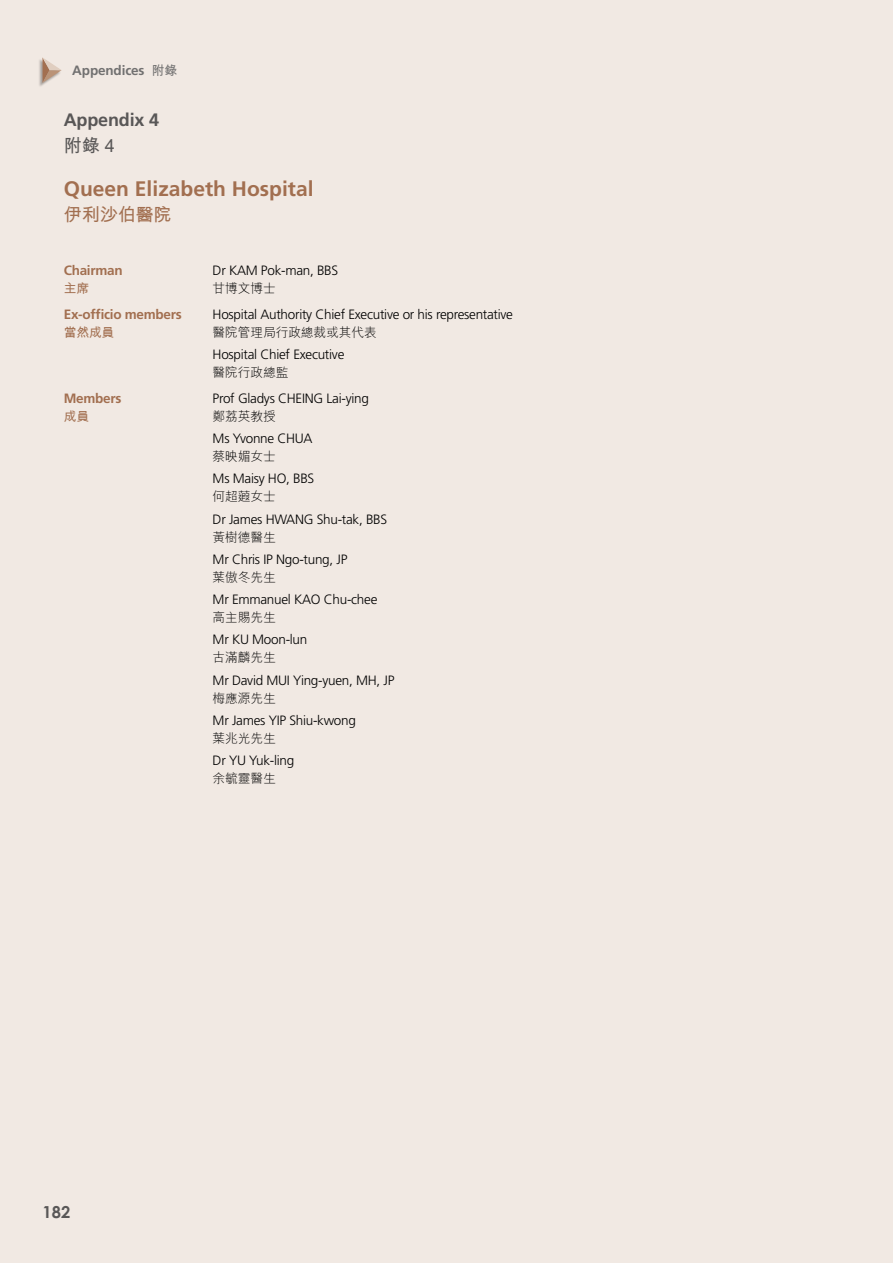
<style>
.page{position:relative;width:893px;height:1263px;background:#f1e9e3}
.page>*{position:absolute;margin:0;border:0;box-sizing:border-box;transform-origin:0 0}
.t1{font:700 21px "Frutiger";color:#a26f50}
.t2{font:700 18px/26.4px "Frutiger";letter-spacing:-.01em;color:#595757}
.t3{font:700 18px "M Hei HK";color:#a26f50}
.t4{font:700 16.5px "Century Gothic";color:#595757}
.t5{font:300 13.5px "Frutiger";letter-spacing:-.02em;color:#000}
.t6{font:700 13.5px "Frutiger";letter-spacing:-.02em;color:#a26f50}
.t7{font:700 13.5px "Frutiger";letter-spacing:-.01em;color:#727171}
.t8{font:300 12.75px "M Hei HK";letter-spacing:-.01em;color:#000}
.t9{font:700 12.75px "M Hei HK";letter-spacing:-.01em;color:#a26f50}
.s1{font-family:"M Hei HK";font-size:12.75px}
.s2{font-family:"M Hei HK"}
</style>
<div class="page">
<div style="left:38px;top:58px;width:23px;height:29px;background:#000;opacity:.3"></div>
<svg style="left:43px;top:58px;width:19px;height:25px"></svg>
<p class="t7" style="left:72px;top:62px;width:106px">Appendices <span class="s1">附錄</span></p>
<p class="t2" style="left:64px;top:106px;width:97px">Appendix 4<span class="s2">附錄 4</span></p>
<h3 class="t1" style="left:64px;top:177px;width:251px">Queen Elizabeth Hospital</h3>
<h3 class="t3" style="left:64px;top:201px;width:109px">伊利沙伯醫院</h3>
<p class="t6" style="left:64px;top:262px;width:60px">Chairman</p>
<p class="t9" style="left:64px;top:279px;width:27px">主席</p>
<p class="t5" style="left:213px;top:263px;width:127px">Dr KAM Pok-man, BBS</p>
<p class="t8" style="left:213px;top:279px;width:65px">甘博文博士</p>
<p class="t6" style="left:64px;top:306px;width:119px">Ex-officio members</p>
<p class="t9" style="left:64px;top:323px;width:52px">當然成員</p>
<p class="t5" style="left:213px;top:307px;width:302px">Hospital Authority Chief Executive or his representative</p>
<p class="t8" style="left:213px;top:323px;width:166px">醫院管理局行政總裁或其代表</p>
<p class="t5" style="left:213px;top:347px;width:133px">Hospital Chief Executive</p>
<p class="t8" style="left:213px;top:363px;width:77px">醫院行政總監</p>
<p class="t6" style="left:64px;top:390px;width:59px">Members</p>
<p class="t9" style="left:64px;top:407px;width:27px">成員</p>
<p class="t5" style="left:213px;top:391px;width:158px">Prof Gladys CHEING Lai-ying</p>
<p class="t8" style="left:213px;top:407px;width:65px">鄭荔英教授</p>
<p class="t5" style="left:213px;top:431px;width:102px">Ms Yvonne CHUA</p>
<p class="t8" style="left:213px;top:447px;width:65px">蔡映媚女士</p>
<p class="t5" style="left:213px;top:471px;width:103px">Ms Maisy HO, BBS</p>
<p class="t8" style="left:213px;top:488px;width:65px">何超蕸女士</p>
<p class="t5" style="left:213px;top:511px;width:176px">Dr James HWANG Shu-tak, BBS</p>
<p class="t8" style="left:213px;top:528px;width:65px">黃樹德醫生</p>
<p class="t5" style="left:213px;top:552px;width:136px">Mr Chris IP Ngo-tung, JP</p>
<p class="t8" style="left:213px;top:568px;width:65px">葉傲冬先生</p>
<p class="t5" style="left:213px;top:592px;width:166px">Mr Emmanuel KAO Chu-chee</p>
<p class="t8" style="left:213px;top:608px;width:65px">高主賜先生</p>
<p class="t5" style="left:213px;top:632px;width:96px">Mr KU Moon-lun</p>
<p class="t8" style="left:213px;top:649px;width:65px">古滿麟先生</p>
<p class="t5" style="left:213px;top:672px;width:183px">Mr David MUI Ying-yuen, MH, JP</p>
<p class="t8" style="left:213px;top:689px;width:65px">梅應源先生</p>
<p class="t5" style="left:213px;top:713px;width:145px">Mr James YIP Shiu-kwong</p>
<p class="t8" style="left:213px;top:729px;width:65px">葉兆光先生</p>
<p class="t5" style="left:213px;top:753px;width:83px">Dr YU Yuk-ling</p>
<p class="t8" style="left:213px;top:769px;width:65px">余毓靈醫生</p>
<p class="t4" style="left:43px;top:1202px;width:29px">182</p>
</div>
